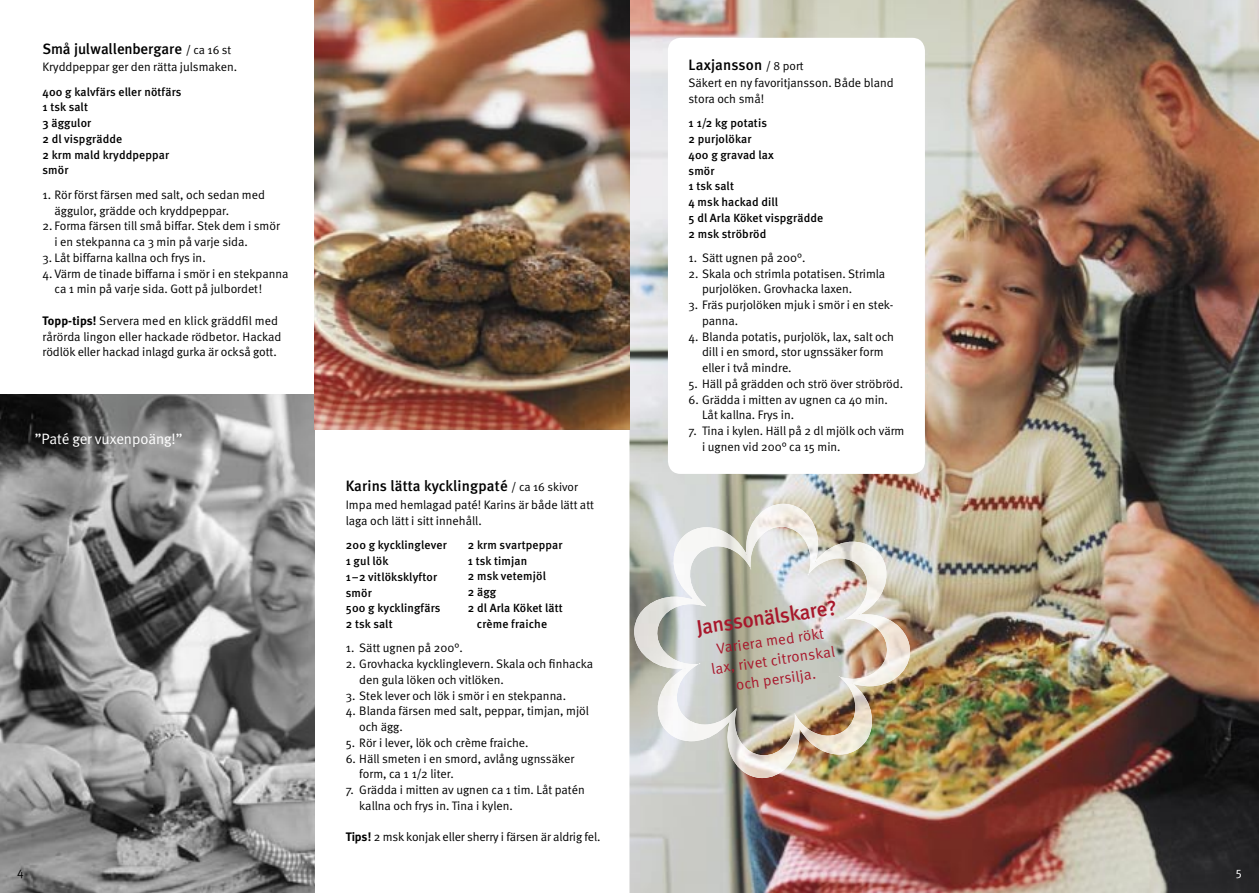
<style>
.page{position:relative;width:1259px;height:893px;background:#fff}
.page>*{position:absolute;margin:0;border:0;box-sizing:border-box;transform-origin:0 0}
.t1{font:500 21px "Meta";color:#a8172b}
.t2{font:500 15px "Meta";letter-spacing:.01em;color:#000}
.t3{font:15px/19.5px "Meta Normal";color:#a8172b;text-align:center}
.t4{font:15px "Meta Normal";letter-spacing:-.005em;color:#fff}
.t5{font:12.3px/15.8px "Meta Normal";color:#000}
.t6{font:12.3px "Meta Normal";color:#fff}
.t7{font:500 11.85px/15.8px "Meta";letter-spacing:.015em;color:#000}
.s1{font-family:"Meta Normal";font-weight:400;font-size:12px}
.s2{font-family:"Meta";font-weight:700}
</style>
<div class="page">
<img style="left:629px;top:0;width:630px;height:893px">
<img style="left:0;top:394px;width:315px;height:499px">
<div style="left:668px;top:38px;width:257px;height:436px;background:#fff;border-radius:13px"></div>
<img style="left:315px;top:0;width:314px;height:429px">
<img style="left:632px;top:504px;width:279px;height:274px">
<p class="t2" style="left:43px;top:40px;width:190px">Små julwallenbergare <span class="s1">/ ca 16 st</span></p>
<p class="t5" style="left:43px;top:59px;width:196px">Kryddpeppar ger den rätta julsmaken.</p>
<p class="t7" style="left:43px;top:84px;width:140px">400 g kalvfärs eller nötfärs<br>1 tsk salt<br>3 äggulor<br>2 dl vispgrädde<br>2 krm mald kryddpeppar smör</p>
<p class="t5" style="left:55px;top:186px;width:212px;text-indent:-12px">1. Rör först färsen med salt, och sedan med äggulor, grädde och kryddpeppar.</p>
<p class="t5" style="left:55px;top:218px;width:227px;text-indent:-12px">2. Forma färsen till små biffar. Stek dem i smör i en stekpanna ca 3 min på varje sida.</p>
<p class="t5" style="left:43px;top:249px;width:165px">3. Låt biffarna kallna och frys in.</p>
<p class="t5" style="left:55px;top:265px;width:235px;text-indent:-12px">4. Värm de tinade biffarna i smör i en stekpanna ca 1 min på varje sida. Gott på julbordet!</p>
<p class="t5" style="left:43px;top:312px;width:240px"><span class="s2">Topp-tips!</span> Servera med en klick gräddfil med rårörda lingon eller hackade rödbetor. Hackad rödlök eller hackad inlagd gurka är också gott.</p>
<p class="t4" style="left:35px;top:430px;width:149px">”Paté ger vuxenpoäng!”</p>
<p class="t2" style="left:346px;top:477px;width:234px">Karins lätta kycklingpaté <span class="s1">/ ca 16 skivor</span></p>
<p class="t5" style="left:346px;top:497px;width:250px">Impa med hemlagad paté! Karins är både lätt att laga och lätt i sitt innehåll.</p>
<p class="t7" style="left:346px;top:538px;width:102px">200 g kycklinglever<br>1 gul lök<br>1–2 vitlöksklyftor smör<br>500 g kycklingfärs<br>2 tsk salt</p>
<p class="t5" style="left:346px;top:640px;width:118px">1. Sätt ugnen på 200°.</p>
<p class="t5" style="left:359px;top:656px;width:235px;text-indent:-14px">2. Grovhacka kycklinglevern. Skala och finhacka den gula löken och vitlöken.</p>
<p class="t5" style="left:346px;top:687px;width:222px">3. Stek lever och lök i smör i en stekpanna.</p>
<p class="t5" style="left:359px;top:703px;width:231px;text-indent:-14px">4. Blanda färsen med salt, peppar, timjan, mjöl och ägg.</p>
<p class="t5" style="left:346px;top:734px;width:184px">5. Rör i lever, lök och crème fraiche.</p>
<p class="t5" style="left:359px;top:750px;width:216px;text-indent:-14px">6. Häll smeten i en smord, avlång ugnssäker form, ca 1 1/2 liter.</p>
<p class="t5" style="left:359px;top:782px;width:227px;text-indent:-14px">7. Grädda i mitten av ugnen ca 1 tim. Låt patén kallna och frys in. Tina i kylen.</p>
<p class="t5" style="left:346px;top:829px;width:256px"><span class="s2">Tips!</span> 2 msk konjak eller sherry i färsen är aldrig fel.</p>
<p class="t7" style="left:468px;top:537px;width:96px">2 krm svartpeppar</p>
<p class="t7" style="left:468px;top:553px;width:61px">1 tsk timjan</p>
<p class="t7" style="left:468px;top:569px;width:80px">2 msk vetemjöl</p>
<p class="t7" style="left:468px;top:584px;width:30px">2 ägg</p>
<p class="t7" style="left:468px;top:600px;width:97px">2 dl Arla Köket lätt</p>
<p class="t7" style="left:477px;top:616px;width:72px">crème fraiche</p>
<p class="t2" style="left:688px;top:56px;width:117px">Laxjansson <span class="s1">/ 8 port</span></p>
<p class="t5" style="left:688px;top:75px;width:207px">Säkert en ny favoritjansson. Både bland stora och små!</p>
<p class="t7" style="left:688px;top:116px;width:136px">1 1/2 kg potatis<br>2 purjolökar<br>400 g gravad lax<br>smör<br>1 tsk salt<br>4 msk hackad dill<br>5 dl Arla Köket vispgrädde<br>2 msk ströbröd</p>
<p class="t5" style="left:688px;top:250px;width:118px">1. Sätt ugnen på 200°.</p>
<p class="t5" style="left:702px;top:265px;width:185px;text-indent:-14px">2. Skala och strimla potatisen. Strimla purjolöken. Grovhacka laxen.</p>
<p class="t5" style="left:702px;top:297px;width:193px;text-indent:-14px">3. Fräs purjolöken mjuk i smör i en stek&shy;panna.</p>
<p class="t5" style="left:702px;top:328px;width:193px;text-indent:-14px">4. Blanda potatis, purjolök, lax, salt och dill i en smord, stor ugnssäker form eller i två mindre.</p>
<p class="t5" style="left:688px;top:376px;width:216px">5. Häll på grädden och strö över ströbröd.</p>
<p class="t5" style="left:702px;top:391px;width:187px;text-indent:-14px">6. Grädda i mitten av ugnen ca 40 min.<br>Låt kallna. Frys in.</p>
<p class="t5" style="left:702px;top:423px;width:204px;text-indent:-14px">7. Tina i kylen. Häll på 2 dl mjölk och värm i ugnen vid 200° ca 15 min.</p>
<h1 class="t1" style="left:695px;top:615px;width:143px;rotate:-8deg">Janssonälskare?</h1>
<p class="t3" style="left:707px;top:640px;width:126px;rotate:-8deg">Variera med rökt lax, rivet citronskal och persilja.</p>
<p class="t5" style="left:17px;top:864px;width:8px">4</p>
<p class="t6" style="left:1236px;top:865px;width:8px">5</p>
</div>
